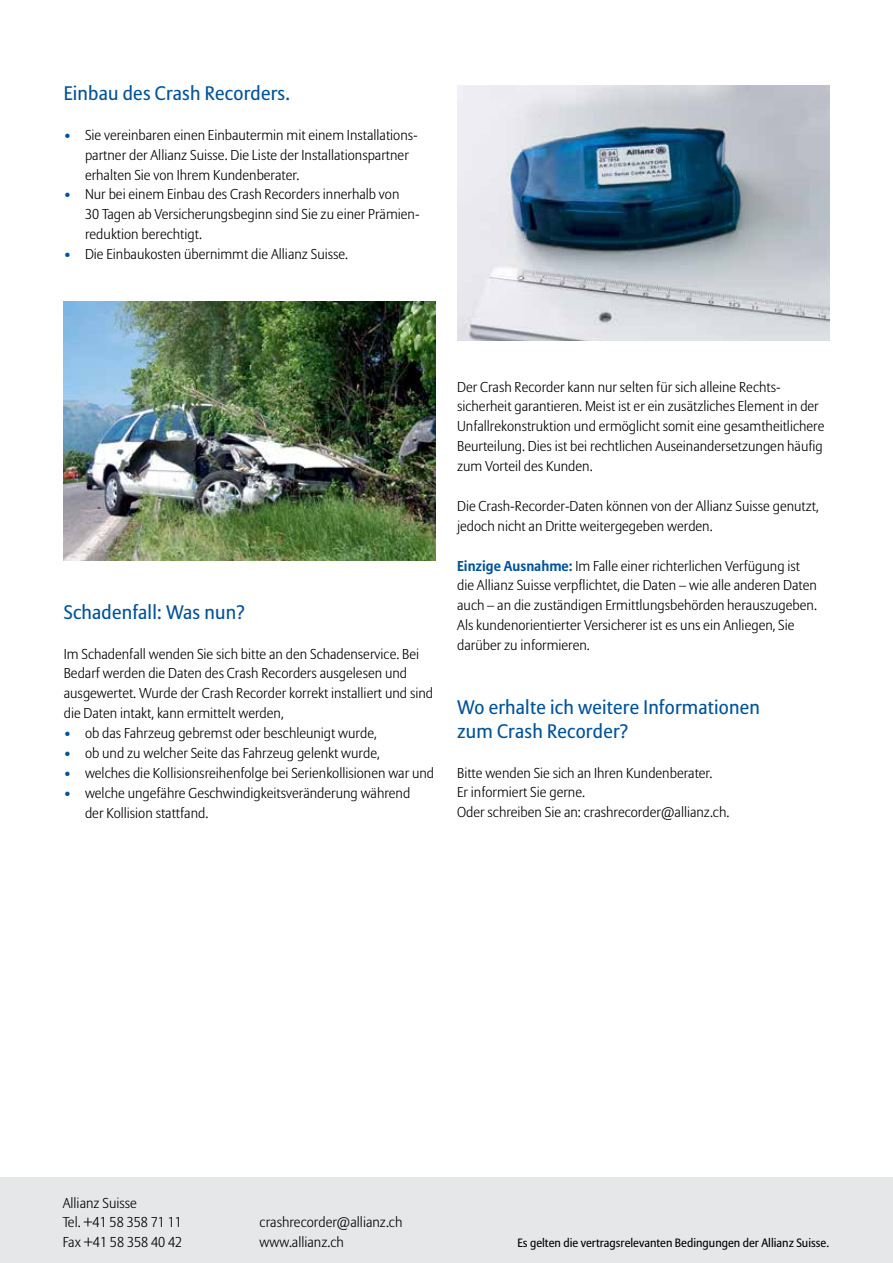
<style>
.page{position:relative;width:893px;height:1263px;background:#fff}
.page>*{position:absolute;margin:0;border:0;box-sizing:border-box;transform-origin:0 0}
.t1{font:19.5px/24px "Allianz Sans";letter-spacing:.01em;color:#005399}
.t2{font:300 14.25px/20px "Allianz Sans";color:#000}
.t3{font:12px "Allianz Sans";color:#000}
.s1{color:#00539b}
.s2{font-weight:700;color:#00539b}
</style>
<div class="page">
<div style="left:0;top:1178px;width:893px;height:85px;background:#e6e7e8"></div>
<img style="left:64px;top:301px;width:372px;height:259px">
<img style="left:457px;top:85px;width:372px;height:256px">
<h1 class="t1" style="left:64px;top:82px;width:228px">Einbau des Crash Recorders.</h1>
<p class="t2" style="left:85px;top:126px;width:334px;text-indent:-21px"><span class="s1">•</span> Sie vereinbaren einen Einbautermin mit einem Installations&shy;partner der Allianz Suisse. Die Liste der Installationspartner erhalten Sie von Ihrem Kundenberater.</p>
<p class="t2" style="left:85px;top:185px;width:336px;text-indent:-21px"><span class="s1">•</span> Nur bei einem Einbau des Crash Recorders innerhalb von<br>30 Tagen ab Versicherungsbeginn sind Sie zu einer Prämien&shy;reduktion berechtigt.</p>
<p class="t2" style="left:64px;top:245px;width:286px"><span class="s1">•</span> Die Einbaukosten übernimmt die Allianz Suisse.</p>
<h1 class="t1" style="left:64px;top:601px;width:183px">Schadenfall: Was nun?</h1>
<p class="t2" style="left:64px;top:644px;width:371px">Im Schadenfall wenden Sie sich bitte an den Schadenservice. Bei Bedarf werden die Daten des Crash Recorders ausgelesen und ausgewertet. Wurde der Crash Recorder korrekt installiert und sind die Daten intakt, kann ermittelt werden,</p>
<p class="t2" style="left:64px;top:724px;width:315px"><span class="s1">•</span> ob das Fahrzeug gebremst oder beschleunigt wurde,</p>
<p class="t2" style="left:64px;top:744px;width:317px"><span class="s1">•</span> ob und zu welcher Seite das Fahrzeug gelenkt wurde,</p>
<p class="t2" style="left:64px;top:763px;width:372px"><span class="s1">•</span> welches die Kollisionsreihenfolge bei Serienkollisionen war und</p>
<p class="t2" style="left:85px;top:783px;width:327px;text-indent:-21px"><span class="s1">•</span> welche ungefähre Geschwindigkeitsveränderung während der Kollision stattfand.</p>
<p class="t2" style="left:457px;top:377px;width:369px">Der Crash Recorder kann nur selten für sich alleine Rechts&shy;sicherheit garantieren. Meist ist er ein zusätzliches Element in der Unfallrekonstruktion und ermöglicht somit eine gesamtheitlichere Beurteilung. Dies ist bei rechtlichen Auseinandersetzungen häufig zum Vorteil des Kunden.</p>
<p class="t2" style="left:457px;top:497px;width:363px">Die Crash-Recorder-Daten können von der Allianz Suisse genutzt, jedoch nicht an Dritte weitergegeben werden.</p>
<p class="t2" style="left:457px;top:556px;width:361px"><span class="s2">Einzige Ausnahme:</span> Im Falle einer richterlichen Verfügung ist die Allianz Suisse verpflichtet, die Daten – wie alle anderen Daten auch – an die zuständigen Ermittlungsbehörden herauszugeben.<br>Als kundenorientierter Versicherer ist es uns ein Anliegen, Sie darüber zu informieren.</p>
<h1 class="t1" style="left:457px;top:696px;width:304px">Wo erhalte ich weitere Informationen zum Crash Recorder?</h1>
<p class="t2" style="left:457px;top:763px;width:274px">Bitte wenden Sie sich an Ihren Kundenberater.<br>Er informiert Sie gerne.<br>Oder schreiben Sie an: crashrecorder@allianz.ch.</p>
<p class="t2" style="left:63px;top:1193px;width:121px">Allianz Suisse<br>Tel. +41 58 358 71 11<br>Fax +41 58 358 40 42</p>
<p class="t2" style="left:260px;top:1212px;width:144px">crashrecorder@allianz.ch www.allianz.ch</p>
<p class="t3" style="left:517px;top:1235px;width:313px">Es gelten die vertragsrelevanten Bedingungen der Allianz Suisse.</p>
</div>
